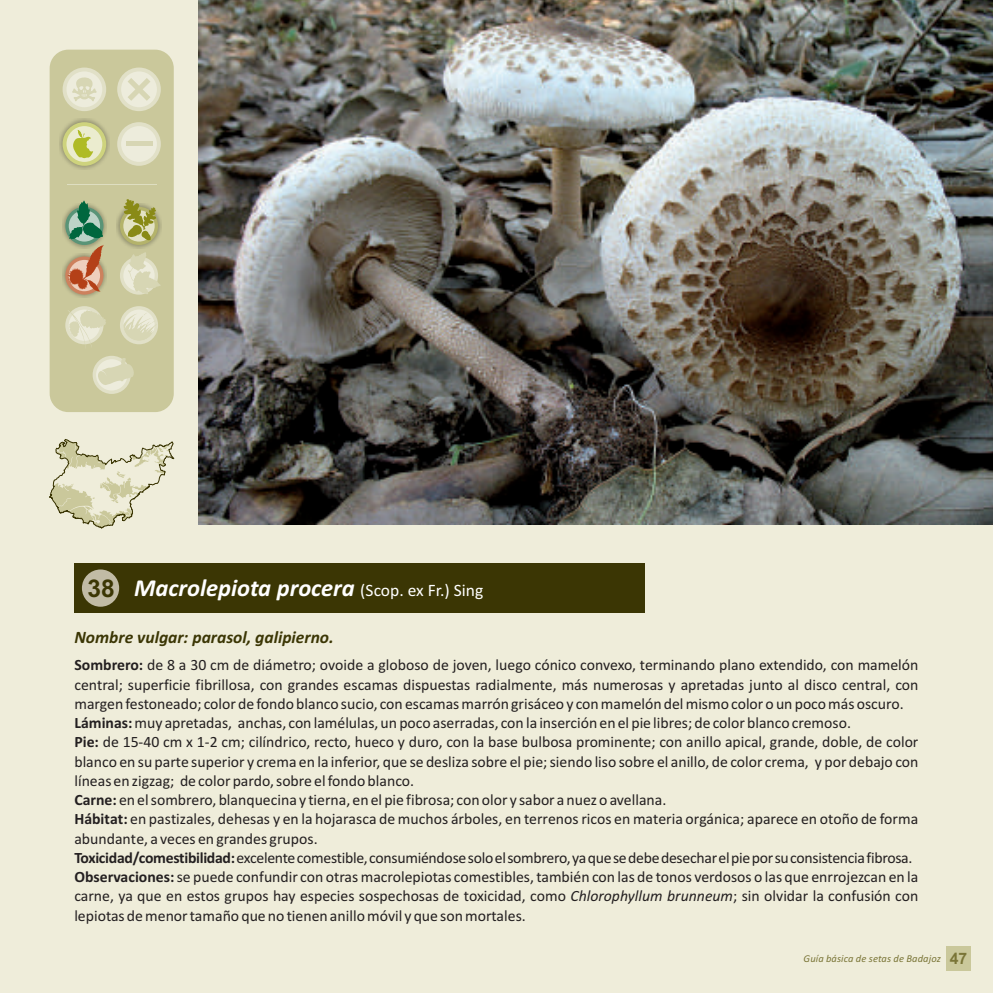
<style>
.page{position:relative;width:993px;height:993px;background:#fff}
.page>*{position:absolute;margin:0;border:0;box-sizing:border-box;transform-origin:0 0}
.t1{font:italic 700 24.5px "Calibri";color:#fff}
.t2{font:700 24.5px "Arial";color:#3b3604}
.t3{font:italic 700 17.5px "Calibri";color:#3b3604}
.t4{font:15.75px/19.2px "Calibri";color:#231f20}
.t5{font:italic 10.5px "Calibri";letter-spacing:.01em;color:#7a7537}
.s1{font-weight:400;font-style:normal;font-size:17.5px}
.s2{font-weight:700}
.s3{font-style:italic}
.s4{font-family:"Arial";font-weight:700;font-style:normal;font-size:15.75px}
</style>
<div class="page">
<div style="left:0;top:0;width:992px;height:992px;background:#efedda"></div>
<div style="left:74px;top:563px;width:571px;height:49px;background:#3b3604"></div>
<div style="left:82px;top:569px;width:37px;height:37px;background:#c1bba5;border-radius:50%"></div>
<div style="left:945px;top:945px;width:25px;height:25px;background:#cac89b"></div>
<div style="left:50px;top:50px;width:124px;height:362px;background:#cac89b;border-radius:19px"></div>
<svg style="left:117px;top:122px;width:44px;height:44px"></svg>
<svg style="left:120px;top:256px;width:38px;height:38px"></svg>
<svg style="left:65px;top:306px;width:38px;height:38px"></svg>
<svg style="left:120px;top:306px;width:38px;height:38px"></svg>
<svg style="left:93px;top:355px;width:38px;height:39px"></svg>
<svg style="left:63px;top:67px;width:43px;height:44px"></svg>
<svg style="left:72px;top:75px;width:25px;height:26px"></svg>
<svg style="left:117px;top:67px;width:44px;height:44px"></svg>
<svg style="left:127px;top:78px;width:23px;height:23px"></svg>
<div style="left:126px;top:141px;width:26px;height:5px;background:#d7d6b4"></div>
<svg style="left:128px;top:252px;width:33px;height:42px"></svg>
<svg style="left:67px;top:310px;width:39px;height:36px"></svg>
<svg style="left:123px;top:312px;width:34px;height:29px"></svg>
<svg style="left:94px;top:357px;width:40px;height:29px"></svg>
<hr style="left:67px;top:184px;width:89px;height:1px;background:#dedec1">
<img style="left:59px;top:119px;width:51px;height:50px">
<svg style="left:63px;top:122px;width:43px;height:44px"></svg>
<svg style="left:73px;top:130px;width:20px;height:28px"></svg>
<img style="left:62px;top:210px;width:44px;height:35px">
<svg style="left:65px;top:207px;width:38px;height:38px"></svg>
<svg style="left:69px;top:200px;width:34px;height:39px"></svg>
<img style="left:117px;top:206px;width:44px;height:42px">
<svg style="left:120px;top:207px;width:38px;height:38px"></svg>
<svg style="left:124px;top:199px;width:32px;height:41px"></svg>
<img style="left:62px;top:262px;width:44px;height:35px">
<svg style="left:65px;top:256px;width:38px;height:38px"></svg>
<svg style="left:67px;top:245px;width:37px;height:46px"></svg>
<img style="left:199px;top:0;width:793px;height:524px">
<svg style="left:49px;top:439px;width:125px;height:89px"></svg>
<h1 class="t2" style="left:87px;top:579px;width:29px">38</h1>
<h1 class="t1" style="left:134px;top:578px;width:351px">Macrolepiota procera <span class="s1">(Scop. ex Fr.) Sing</span></h1>
<p class="t3" style="left:74px;top:629px;width:261px">Nombre vulgar: parasol, galipierno.</p>
<p class="t4" style="left:74px;top:656px;width:845px"><span class="s2">Sombrero:</span> de 8 a 30 cm de diámetro; ovoide a globoso de joven, luego cónico convexo, terminando plano extendido, con mamelón central; superficie fibrillosa, con grandes escamas dispuestas radialmente, más numerosas y apretadas junto al disco central, con margen festoneado; color de fondo blanco sucio, con escamas marrón grisáceo y con mamelón del mismo color o un poco más oscuro.<br><span class="s2">Láminas:</span> muy apretadas, anchas, con lamélulas, un poco aserradas, con la inserción en el pie libres; de color blanco cremoso.<br><span class="s2">Pie:</span> de 15-40 cm x 1-2 cm; cilíndrico, recto, hueco y duro, con la base bulbosa prominente; con anillo apical, grande, doble, de color blanco en su parte superior y crema en la inferior, que se desliza sobre el pie; siendo liso sobre el anillo, de color crema, y por debajo con líneas en zigzag; de color pardo, sobre el fondo blanco.<br><span class="s2">Carne:</span> en el sombrero, blanquecina y tierna, en el pie fibrosa; con olor y sabor a nuez o avellana.<br><span class="s2">Hábitat:</span> en pastizales, dehesas y en la hojarasca de muchos árboles, en terrenos ricos en materia orgánica; aparece en otoño de forma abundante, a veces en grandes grupos.<br><span class="s2">Toxicidad/comestibilidad:</span>excelentecomestible,consumiéndosesoloelsombrero,yaquesedebedesecharelpieporsuconsistenciafibrosa.<br><span class="s2">Observaciones:</span> se puede confundir con otras macrolepiotas comestibles, también con las de tonos verdosos o las que enrrojezcan en la carne, ya que en estos grupos hay especies sospechosas de toxicidad, como <span class="s3">Chlorophyllum brunneum</span>; sin olvidar la confusión con lepiotas de menor tamaño que no tienen anillo móvil y que son mortales.</p>
<p class="t5" style="left:803px;top:953px;width:165px">Guía básica de setas de Badajoz <span class="s4">47</span></p>
</div>
